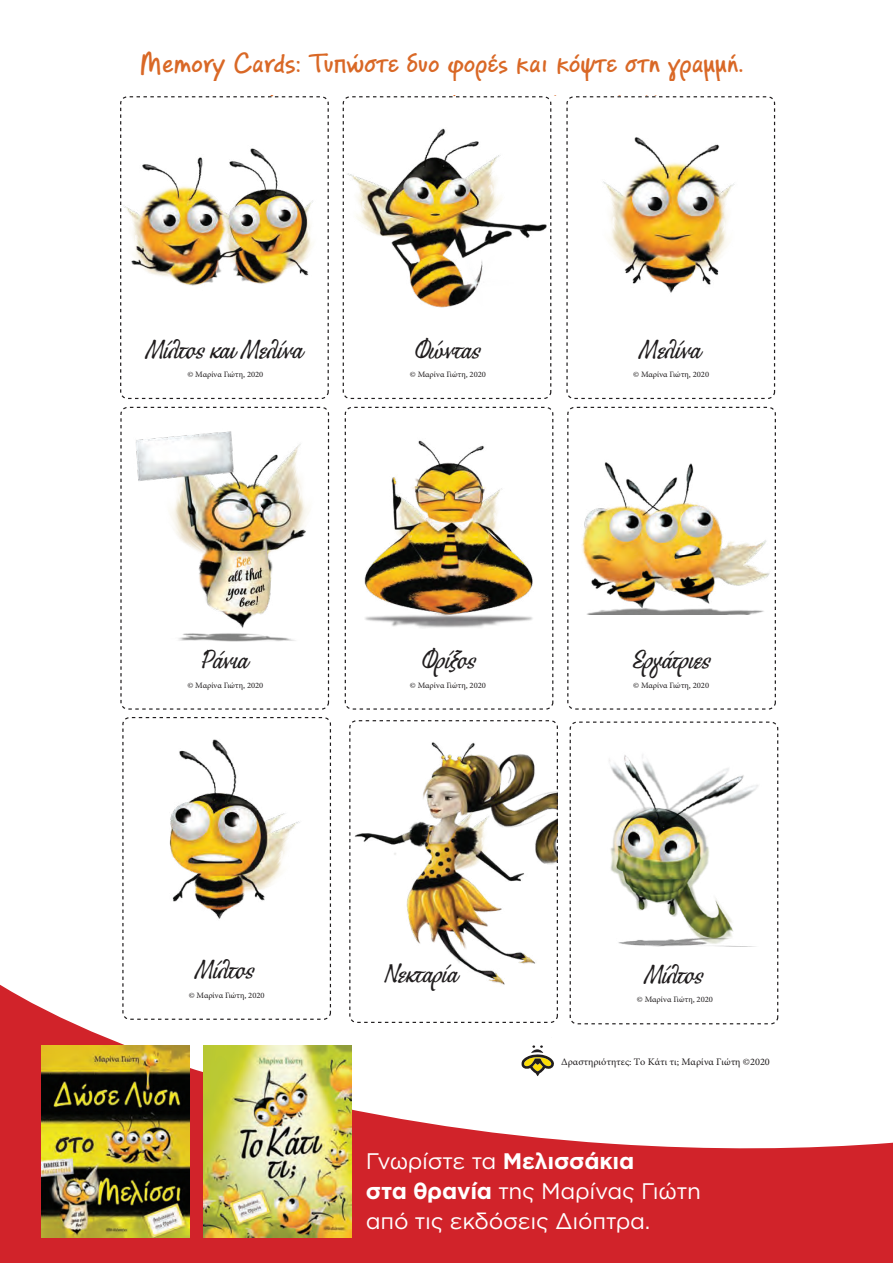
<style>
.page{position:relative;width:893px;height:1263px;background:#fff}
.page>*{position:absolute;margin:0;border:0;box-sizing:border-box;transform-origin:0 0}
.t1{font:35.7px "PF Sign Skript";color:#201d1e}
.t2{font:29.55px "PF Sign Skript";color:#201d1e}
.t3{font:500 27.9px "PF Reminder";color:#d96826}
.t4{font:22.5px/30px "Gotham Greek";letter-spacing:-.01em;color:#fff}
.t5{font:10.05px "Minion Pro";color:#201d1e}
.t6{font:8.25px "Minion Pro";color:#201d1e}
.s1{font-weight:700}
</style>
<div class="page">
<svg style="left:0;top:981px;width:893px;height:282px;fill:#d1232a"></svg>
<img style="left:41px;top:1045px;width:148px;height:192px">
<img style="left:204px;top:1045px;width:147px;height:192px">
<img style="left:123px;top:148px;width:190px;height:138px">
<img style="left:81px;top:694px;width:273px;height:292px">
<img style="left:603px;top:137px;width:132px;height:156px">
<img style="left:136px;top:431px;width:173px;height:211px">
<img style="left:342px;top:118px;width:210px;height:207px">
<img style="left:329px;top:425px;width:225px;height:219px">
<img style="left:351px;top:732px;width:205px;height:262px">
<img style="left:581px;top:462px;width:189px;height:152px">
<div style="left:120px;top:96px;width:209px;height:303px;border:1px dashed #201d1e;border-radius:7px"></div>
<div style="left:343px;top:96px;width:208px;height:303px;border:1px dashed #201d1e;border-radius:7px"></div>
<div style="left:566px;top:96px;width:209px;height:303px;border:1px dashed #201d1e;border-radius:7px"></div>
<div style="left:122px;top:717px;width:209px;height:303px;border:1px dashed #201d1e;border-radius:7px"></div>
<div style="left:120px;top:407px;width:209px;height:303px;border:1px dashed #201d1e;border-radius:7px"></div>
<div style="left:345px;top:407px;width:208px;height:303px;border:1px dashed #201d1e;border-radius:7px"></div>
<div style="left:567px;top:407px;width:209px;height:303px;border:1px dashed #201d1e;border-radius:7px"></div>
<div style="left:349px;top:720px;width:209px;height:303px;border:1px dashed #201d1e;border-radius:7px"></div>
<img style="left:609px;top:735px;width:170px;height:212px">
<div style="left:570px;top:721px;width:208px;height:303px;border:1px dashed #201d1e;border-radius:7px"></div>
<svg style="left:521px;top:1037px;width:261px;height:39px"></svg>
<div style="left:98px;top:1013px;width:22px;height:14px;background:#fff"></div>
<h3 class="t3" style="left:139px;top:48px;width:606px">Memory Cards: Τυπώστε δυο φορές και κόψτε στη γραµµή.</h3>
<h2 class="t2" style="left:144px;top:335px;width:160px">Μίλτος και Μελίνα</h2>
<h2 class="t2" style="left:413px;top:335px;width:68px">Φώντας</h2>
<h2 class="t2" style="left:637px;top:335px;width:64px">Μελίνα</h2>
<p class="t6" style="left:187px;top:369px;width:78px">© Μαρίνα Γιώτη, 2020</p>
<p class="t6" style="left:410px;top:369px;width:78px">© Μαρίνα Γιώτη, 2020</p>
<p class="t6" style="left:633px;top:369px;width:78px">© Μαρίνα Γιώτη, 2020</p>
<h2 class="t2" style="left:199px;top:645px;width:50px">Ράνια</h2>
<h2 class="t2" style="left:420px;top:645px;width:56px">Φρίξος</h2>
<h2 class="t2" style="left:630px;top:645px;width:81px">Εργάτριες</h2>
<p class="t6" style="left:187px;top:679px;width:78px">© Μαρίνα Γιώτη, 2020</p>
<p class="t6" style="left:410px;top:679px;width:78px">© Μαρίνα Γιώτη, 2020</p>
<p class="t6" style="left:633px;top:679px;width:78px">© Μαρίνα Γιώτη, 2020</p>
<h2 class="t2" style="left:193px;top:955px;width:61px">Μίλτος</h2>
<p class="t6" style="left:189px;top:990px;width:78px">© Μαρίνα Γιώτη, 2020</p>
<h2 class="t2" style="left:383px;top:958px;width:75px">Νεκταρία</h2>
<h2 class="t2" style="left:642px;top:960px;width:61px">Μίλτος</h2>
<p class="t6" style="left:637px;top:994px;width:78px">© Μαρίνα Γιώτη, 2020</p>
<h1 class="t1" style="left:637px;top:968px;width:74px">Μίλτος</h1>
<p class="t5" style="left:561px;top:1055px;width:210px">Δραστηριότητες: Το Κάτι τι; Μαρίνα Γιώτη ©2020</p>
<h3 class="t4" style="left:366px;top:1145px;width:337px">Γνωρίστε τα <span class="s1">Μελισσάκια<br>στα θρανία</span> της Μαρίνας Γιώτη από τις εκδόσεις Διόπτρα.</h3>
</div>
